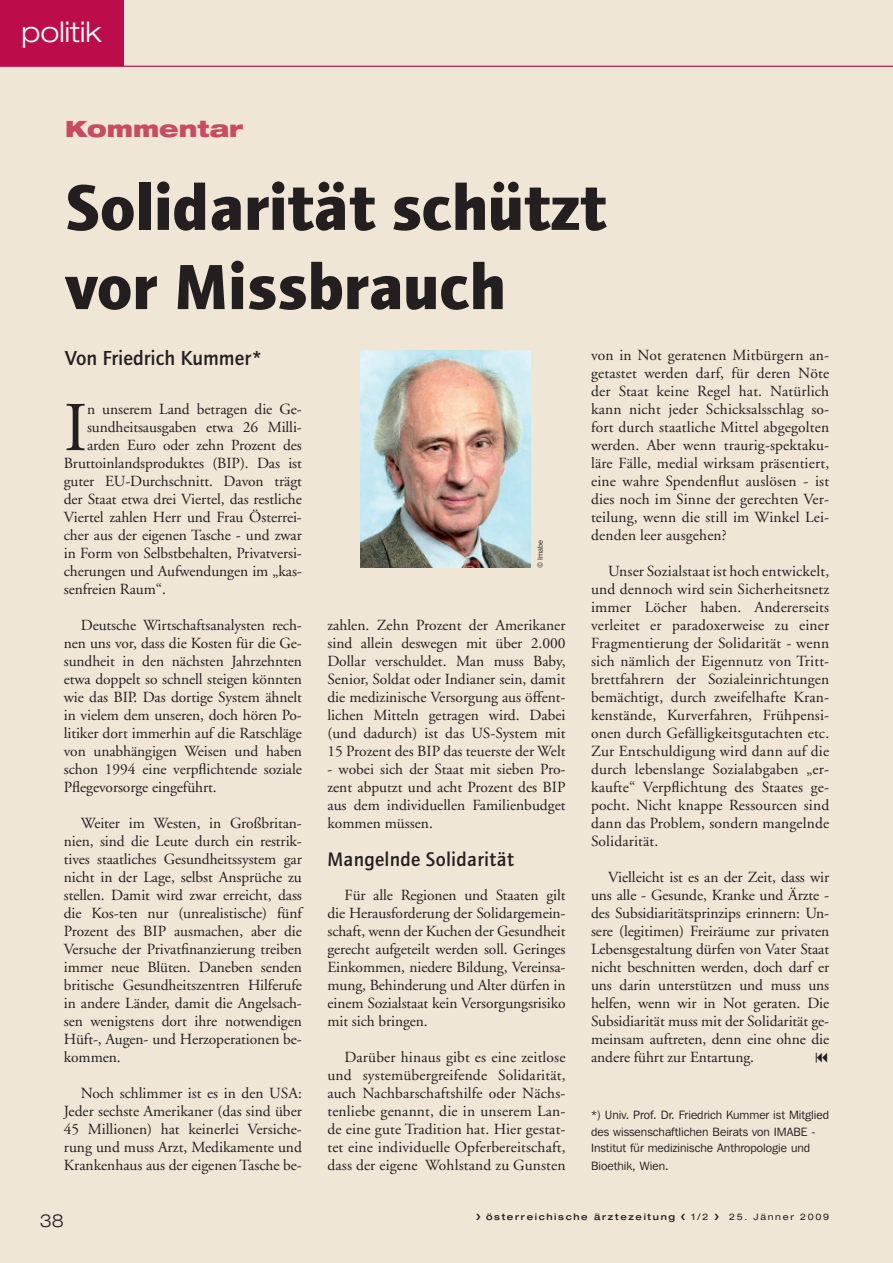
<style>
.page{position:relative;width:893px;height:1263px;background:#f0e6d6}
.page>*{position:absolute;margin:0;border:0;box-sizing:border-box;transform-origin:0 0}
.copy{font:69.75px "Adobe Garamond";color:#231f20}
.Head1{font:700 66px "Foundry Journal";color:#231f20}
.t1{font:300 expanded 28.5px "Helvetica Neue";color:#fff}
.polÜberzeile{font:900 expanded 22.5px "Helvetica Neue";color:#c74b62}
.Vorsp{font:500 21px "Foundry Journal";color:#231f20}
.zwiti{font:500 20.25px "Foundry Journal";letter-spacing:.01em;color:#231f20}
.t2{font:300 expanded 18px "Helvetica Neue";color:#231f20}
.copy-2{font:15.45px/18px "Adobe Garamond";letter-spacing:-.005em;color:#231f20;text-align:justify}
.Kastencopy{font:12px/16.8px "Franklin Gothic IT Cby BT";color:#231f20}
.t3{font:500 expanded 9px "Helvetica Neue";letter-spacing:.18em;color:#231f20}
.t4{font:expanded 9px "Helvetica Neue";letter-spacing:.18em;color:#231f20}
.t5{font:7.5px "Franklin Gothic IT Cby BT";color:#231f20}
</style>
<div class="page">
<div style="left:0;top:0;width:123px;height:66px;background:#bc0d4a"></div>
<hr style="left:0;top:66px;width:893px;height:1px;background:#bc0d4a">
<img style="left:360px;top:350px;width:170px;height:217px">
<svg style="left:476px;top:1213px;width:4px;height:7px"></svg>
<svg style="left:681px;top:1213px;width:4px;height:7px"></svg>
<svg style="left:715px;top:1213px;width:4px;height:7px"></svg>
<svg style="left:816px;top:1053px;width:11px;height:9px"></svg>
<p class="t1" style="left:22px;top:15px;width:82px">politik</p>
<p class="polÜberzeile" style="left:65px;top:114px;width:180px">Kommentar</p>
<p class="Head1" style="left:65px;top:169px;width:542px">Solidarität schützt</p>
<p class="Head1" style="left:65px;top:248px;width:442px">vor Missbrauch</p>
<p class="Vorsp" style="left:65px;top:346px;width:199px">Von Friedrich Kummer*</p>
<p class="copy" style="left:64px;top:391px;width:25px">I</p>
<p class="copy-2" style="left:87px;top:401px;width:216px">n unserem Land betragen die Ge-</p>
<p class="copy-2" style="left:87px;top:419px;width:216px">sundheitsausgaben etwa 26 Milli-</p>
<p class="copy-2" style="left:87px;top:437px;width:216px">arden Euro oder zehn Prozent des</p>
<p class="copy-2" style="left:64px;top:455px;width:240px">Bruttoinlandsproduktes (BIP). Das ist</p>
<p class="copy-2" style="left:64px;top:473px;width:240px">guter EU-Durchschnitt. Davon trägt</p>
<p class="copy-2" style="left:64px;top:491px;width:240px">der Staat etwa drei Viertel, das restliche</p>
<p class="copy-2" style="left:64px;top:509px;width:240px">Viertel zahlen Herr und Frau Österrei-</p>
<p class="copy-2" style="left:64px;top:527px;width:240px">cher aus der eigenen Tasche - und zwar</p>
<p class="copy-2" style="left:64px;top:545px;width:240px">in Form von Selbstbehalten, Privatversi-</p>
<p class="copy-2" style="left:64px;top:563px;width:240px">cherungen und Aufwendungen im „kas-</p>
<p class="copy-2" style="left:64px;top:581px;width:104px">senfreien Raum“.</p>
<p class="copy-2" style="left:64px;top:617px;width:240px;text-indent:17px">Deutsche Wirtschaftsanalysten rech&shy;nen uns vor, dass die Kosten für die Ge&shy;sundheit in den nächsten Jahrzehnten etwa doppelt so schnell steigen könnten wie das BIP. Das dortige System ähnelt in vielem dem unseren, doch hören Po&shy;litiker dort immerhin auf die Ratschläge von unabhängigen Weisen und haben schon 1994 eine verpflichtende soziale Pflegevorsorge eingeführt.</p>
<p class="copy-2" style="left:64px;top:815px;width:240px;text-indent:17px">Weiter im Westen, in Großbritan&shy;nien, sind die Leute durch ein restrik&shy;tives staatliches Gesundheitssystem gar nicht in der Lage, selbst Ansprüche zu stellen. Damit wird zwar erreicht, dass die Kos-ten nur (unrealistische) fünf Prozent des BIP ausmachen, aber die Versuche der Privatfinanzierung treiben immer neue Blüten. Daneben senden britische Gesundheitszentren Hilferufe in andere Länder, damit die Angelsach&shy;sen wenigstens dort ihre notwendigen Hüft-, Augen- und Herzoperationen be&shy;kommen.</p>
<p class="copy-2" style="left:64px;top:1085px;width:240px;text-indent:17px">Noch schlimmer ist es in den USA:<br>Jeder sechste Amerikaner (das sind über 45 Millionen) hat keinerlei Versiche&shy;rung und muss Arzt, Medikamente und Krankenhaus aus der eigenen Tasche be-</p>
<p class="t5" style="left:536px;top:568px;width:30px;rotate:-90deg">© Imabe</p>
<p class="copy-2" style="left:327px;top:617px;width:240px">zahlen. Zehn Prozent der Amerikaner sind allein deswegen mit über 2.000<br>Dollar verschuldet. Man muss Baby, Senior, Soldat oder Indianer sein, damit die medizinische Versorgung aus öffent&shy;lichen Mitteln getragen wird. Dabei (und dadurch) ist das US-System mit 15 Prozent des BIP das teuerste der Welt</p>
<p class="copy-2" style="left:327px;top:761px;width:240px">- wobei sich der Staat mit sieben Pro&shy;zent abputzt und acht Prozent des BIP aus dem individuellen Familienbudget kommen müssen.</p>
<p class="zwiti" style="left:327px;top:848px;width:188px">Mangelnde Solidarität</p>
<p class="copy-2" style="left:327px;top:887px;width:240px;text-indent:17px">Für alle Regionen und Staaten gilt die Herausforderung der Solidargemein&shy;schaft, wenn der Kuchen der Gesundheit gerecht aufgeteilt werden soll. Geringes Einkommen, niedere Bildung, Vereinsa&shy;mung, Behinderung und Alter dürfen in einem Sozialstaat kein Versorgungsrisiko mit sich bringen.</p>
<p class="copy-2" style="left:327px;top:1049px;width:240px;text-indent:17px">Darüber hinaus gibt es eine zeitlose und systemübergreifende Solidarität, auch Nachbarschaftshilfe oder Nächs&shy;tenliebe genannt, die in unserem Lan&shy;de eine gute Tradition hat. Hier gestat&shy;tet eine individuelle Opferbereitschaft, dass der eigene Wohlstand zu Gunsten</p>
<p class="copy-2" style="left:591px;top:347px;width:240px">von in Not geratenen Mitbürgern an&shy;getastet werden darf, für deren Nöte der Staat keine Regel hat. Natürlich kann nicht jeder Schicksalsschlag so&shy;fort durch staatliche Mittel abgegolten werden. Aber wenn traurig-spektaku&shy;läre Fälle, medial wirksam präsentiert, eine wahre Spendenflut auslösen - ist dies noch im Sinne der gerechten Ver&shy;teilung, wenn die still im Winkel Lei&shy;denden leer ausgehen?</p>
<p class="copy-2" style="left:591px;top:563px;width:240px;text-indent:17px">Unser Sozialstaat ist hoch entwickelt, und dennoch wird sein Sicherheitsnetz immer Löcher haben. Andererseits verleitet er paradoxerweise zu einer Fragmentierung der Solidarität - wenn sich nämlich der Eigennutz von Tritt&shy;brettfahrern der Sozialeinrichtungen bemächtigt, durch zweifelhafte Kran&shy;kenstände, Kurverfahren, Frühpensi&shy;onen durch Gefälligkeitsgutachten etc.<br>Zur Entschuldigung wird dann auf die durch lebenslange Sozialabgaben „er&shy;kaufte“ Verpflichtung des Staates ge&shy;pocht. Nicht knappe Ressourcen sind dann das Problem, sondern mangelnde Solidarität.</p>
<p class="copy-2" style="left:591px;top:869px;width:240px;text-indent:17px">Vielleicht ist es an der Zeit, dass wir uns alle - Gesunde, Kranke und Ärzte - des Subsidiaritätsprinzips erinnern: Un&shy;sere (legitimen) Freiräume zur privaten Lebensgestaltung dürfen von Vater Staat nicht beschnitten werden, doch darf er uns darin unterstützen und muss uns helfen, wenn wir in Not geraten. Die Subsidiarität muss mit der Solidarität ge&shy;meinsam auftreten, denn eine ohne die andere führt zur Entartung.</p>
<p class="Kastencopy" style="left:591px;top:1106px;width:240px">*) Univ. Prof. Dr. Friedrich Kummer ist Mitglied des wissenschaftlichen Beirats von IMABE - Institut für medizinische Anthropologie und Bioethik, Wien.</p>
<p class="t2" style="left:40px;top:1209px;width:26px">38</p>
<p class="t3" style="left:486px;top:1211px;width:191px">österreichische ärztezeitung</p>
<p class="t4" style="left:691px;top:1211px;width:18px">1/2</p>
<p class="t4" style="left:729px;top:1211px;width:102px">25. Jänner 2009</p>
</div>
